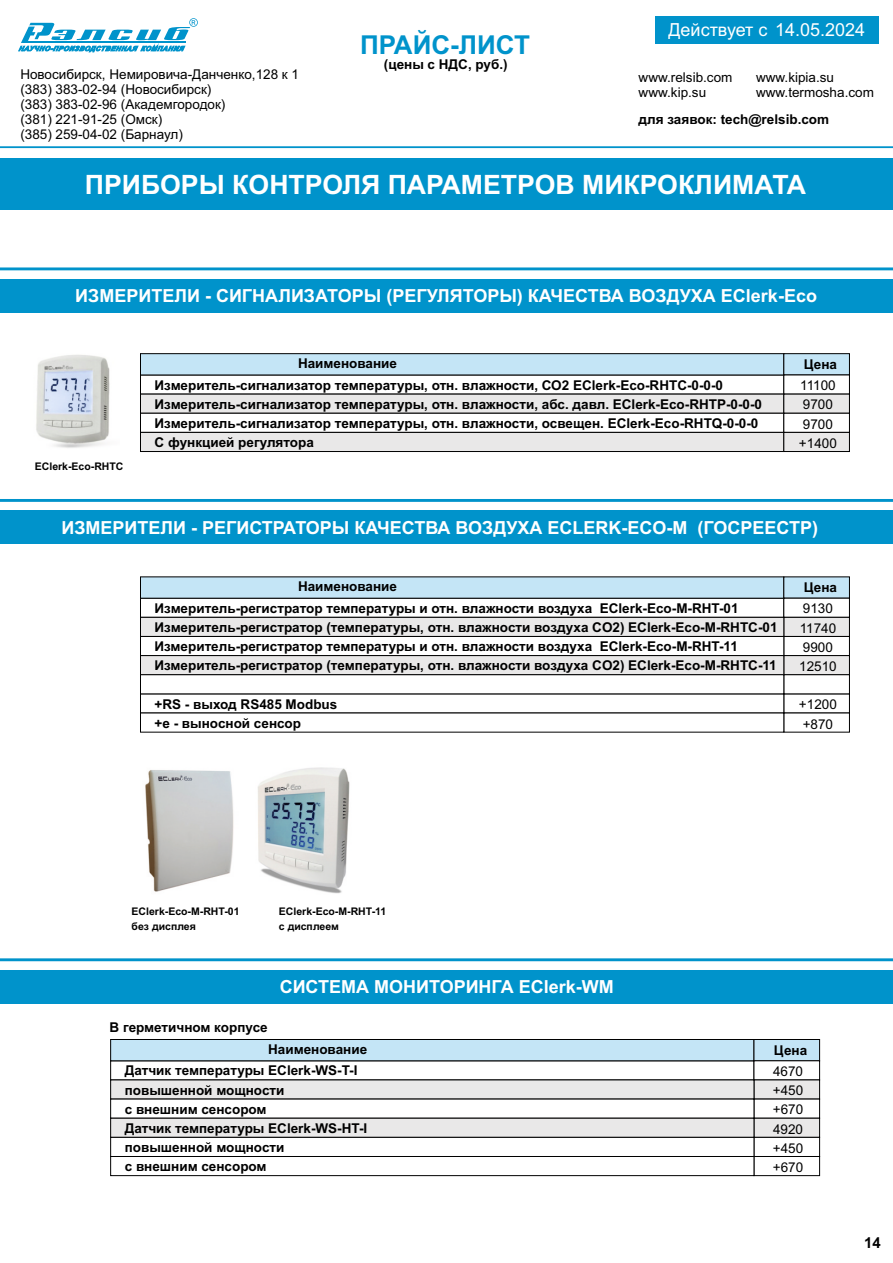
<style>
.page{position:relative;width:893px;height:1263px;background:#fff}
.page>*{position:absolute;margin:0;border:0;box-sizing:border-box;transform-origin:0 0}
.t1{font:700 26.7px "Arial";color:#fff}
.t2{font:700 26.1px "Arial";color:#0093cb}
.t3{font:700 18px "Arial";color:#fff}
.t4{font:18px "Arial";color:#fff}
.t5{font:700 15px "Arial";color:#000}
.t6{font:700 13.5px/19.2px "Arial";color:#000}
.t7{font:13.5px/19.2px "Arial";color:#000}
.t8{font:700 10.5px/14.9px "Arial";color:#000}
</style>
<div class="page">
<svg style="left:140px;top:353px;width:710px;height:99px"></svg>
<div style="left:0;top:279px;width:893px;height:33px;background:#0093cb"></div>
<hr style="left:0;top:267px;width:893px;height:3px;background:#0093cb">
<img style="left:36px;top:355px;width:74px;height:93px">
<hr style="left:0;top:146px;width:893px;height:2px;background:#0093cb">
<svg style="left:18px;top:18px;width:180px;height:34px"></svg>
<div style="left:0;top:159px;width:893px;height:51px;background:#0093cb"></div>
<svg style="left:140px;top:576px;width:710px;height:157px"></svg>
<div style="left:0;top:511px;width:893px;height:33px;background:#0093cb"></div>
<hr style="left:0;top:499px;width:893px;height:3px;background:#0093cb">
<img style="left:145px;top:767px;width:205px;height:127px">
<div style="left:655px;top:16px;width:224px;height:27px;background:#0093cb"></div>
<div style="left:0;top:970px;width:893px;height:33px;background:#0093cb"></div>
<hr style="left:0;top:958px;width:893px;height:3px;background:#0093cb">
<svg style="left:110px;top:1039px;width:710px;height:137px"></svg>
<p class="t7" style="left:20px;top:67px;width:280px;line-height:15.1px">Новосибирск, Немировича-Данченко,128 к 1 (383) 383-02-94 (Новосибирск)<br>(383) 383-02-96 (Академгородок)<br>(381) 221-91-25 (Омск)<br>(385) 259-04-02 (Барнаул)</p>
<h2 class="t2" style="left:360px;top:35px;width:171px">ПРАЙС-ЛИСТ</h2>
<p class="t6" style="left:384px;top:56px;width:125px">(цены с НДС, руб.)</p>
<h3 class="t4" style="left:668px;top:23px;width:198px">Действует с 14.05.2024</h3>
<p class="t7" style="left:639px;top:71px;width:95px;line-height:15.1px">www.relsib.com www.kip.su</p>
<p class="t7" style="left:756px;top:71px;width:119px;line-height:15.1px">www.kipia.su www.termosha.com</p>
<p class="t6" style="left:639px;top:111px;width:192px">для заявок: tech@relsib.com</p>
<h1 class="t1" style="left:85px;top:174px;width:723px">ПРИБОРЫ КОНТРОЛЯ ПАРАМЕТРОВ МИКРОКЛИМАТА</h1>
<h3 class="t3" style="left:75px;top:289px;width:743px">ИЗМЕРИТЕЛИ - СИГНАЛИЗАТОРЫ (РЕГУЛЯТОРЫ) КАЧЕСТВА ВОЗДУХА EClerk-Eco</h3>
<p class="t6" style="left:298px;top:355px;width:101px">Наименование</p>
<p class="t6" style="left:804px;top:356px;width:35px">Цена</p>
<p class="t8" style="left:35px;top:460px;width:90px">EClerk-Eco-RHTC</p>
<p class="t6" style="left:155px;top:377px;width:609px">Измеритель-сигнализатор температуры, отн. влажности, СО2 EClerk-Eco-RHTC-0-0-0<br>Измеритель-сигнализатор температуры, отн. влажности, абс. давл. EClerk-Eco-RHTP-0-0-0<br>Измеритель-сигнализатор температуры, отн. влажности, освещен. EClerk-Eco-RHTQ-0-0-0<br>С функцией регулятора</p>
<p class="t7" style="left:799px;top:377px;width:39px">11100<br>9700<br>9700 +1400</p>
<h3 class="t3" style="left:61px;top:521px;width:758px">ИЗМЕРИТЕЛИ - РЕГИСТРАТОРЫ КАЧЕСТВА ВОЗДУХА ECLERK-ECO-М (ГОСРЕЕСТР)</h3>
<p class="t6" style="left:298px;top:578px;width:101px">Наименование</p>
<p class="t6" style="left:804px;top:579px;width:35px">Цена</p>
<p class="t6" style="left:155px;top:600px;width:624px">Измеритель-регистратор температуры и отн. влажности воздуха EClerk-Eco-M-RHT-01<br>Измеритель-регистратор (температуры, отн. влажности воздуха СO2) EClerk-Eco-М-RHTС-01<br>Измеритель-регистратор температуры и отн. влажности воздуха EClerk-Eco-M-RHT-11<br>Измеритель-регистратор (температуры, отн. влажности воздуха СO2) EClerk-Eco-М-RHTС-11</p>
<p class="t6" style="left:155px;top:695px;width:184px">+RS - выход RS485 Modbus +e - выносной сенсор</p>
<p class="t7" style="left:799px;top:600px;width:39px">9130<br>11740<br>9900<br>12510</p>
<p class="t7" style="left:799px;top:696px;width:39px">+1200 +870</p>
<p class="t8" style="left:132px;top:904px;width:109px">EClerk-Eco-M-RHT-01 без дисплея</p>
<p class="t8" style="left:279px;top:904px;width:109px">EClerk-Eco-M-RHT-11 с дисплеем</p>
<p class="t6" style="left:110px;top:1019px;width:160px">В герметичном корпусе</p>
<h3 class="t3" style="left:280px;top:980px;width:335px">СИСТЕМА МОНИТОРИНГА EClerk-WM</h3>
<p class="t6" style="left:268px;top:1041px;width:101px">Наименование</p>
<p class="t6" style="left:774px;top:1042px;width:35px">Цена</p>
<p class="t6" style="left:125px;top:1062px;width:244px">Датчик температуры EClerk-WS-T-I повышенной мощности<br>с внешним сенсором<br>Датчик температуры EClerk-WS-HT-I повышенной мощности<br>с внешним сенсором</p>
<p class="t7" style="left:773px;top:1063px;width:32px;text-align:justify">4670 +450 +670<br>4920 +450 +670</p>
<p class="t5" style="left:864px;top:1237px;width:18px">14</p>
</div>
